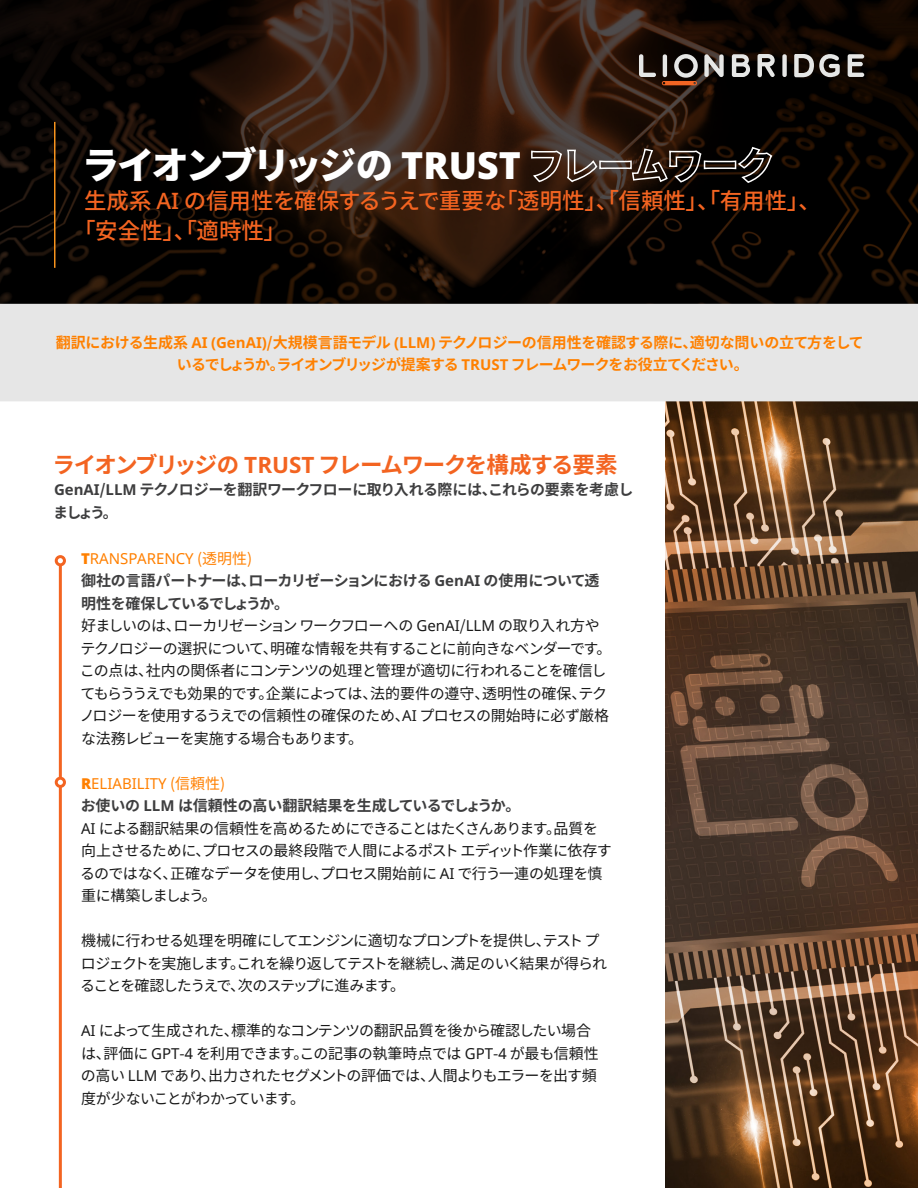
<style>
.page{position:relative;width:918px;height:1188px;background:#fff}
.page>*{position:absolute;margin:0;border:0;box-sizing:border-box;transform-origin:0 0}
.Lion_Intro{font:900 37.5px "Noto Sans CJ Kjp";letter-spacing:-.075em;color:#fff}
.Lion_Contact_Us{font:500 22.5px/30px "Noto Sans CJ Kjp";color:#f36421}
.Lion_Contact_Us-2{font:700 22.5px "Noto Sans CJ Kjp";letter-spacing:-.065em;color:#f36421}
.Lion_Contact_Us-3{font:15px/22.5px "Noto Sans CJ Kjp";letter-spacing:-.05em;color:#191919}
.Lion_Contact_Us-4{font:700 15px/22.5px "Noto Sans CJ Kjp";letter-spacing:-.045em;color:#ff8000;text-align:center}
.Lion_Contact_Us-5{font:700 15px/22.5px "Noto Sans CJ Kjp";letter-spacing:-.04em;color:#3e3e3f}
.Lion_Contact_Us-6{font:15px "Noto Sans";color:#ff8000}
.Lion_Contact_Us-7{font:700 15px "Noto Sans CJ Kjp";letter-spacing:-.015em;color:#3e3e3f}
.s1{font-family:"Noto Sans"}
.s2{font-weight:900}
.s3{font-family:"Noto Sans CJ Kjp"}
</style>
<div class="page">
<svg style="left:0;top:0;width:918px;height:304px;background:#1a0e08"></svg>
<img style="left:666px;top:402px;width:252px;height:786px">
<svg style="left:639px;top:54px;width:17px;height:23px"></svg>
<svg style="left:704px;top:54px;width:20px;height:23px"></svg>
<svg style="left:732px;top:54px;width:18px;height:23px"></svg>
<svg style="left:758px;top:54px;width:17px;height:23px"></svg>
<svg style="left:782px;top:54px;width:5px;height:23px"></svg>
<svg style="left:662px;top:54px;width:36px;height:31px"></svg>
<svg style="left:794px;top:54px;width:46px;height:23px"></svg>
<svg style="left:848px;top:54px;width:16px;height:23px"></svg>
<div style="left:0;top:304px;width:918px;height:97px;background:#e6e6e6"></div>
<hr style="left:59px;top:563px;width:3px;height:625px;background:#f36421">
<div style="left:55px;top:555px;width:11px;height:11px;border:3px solid #f36421;border-radius:50%"></div>
<div style="left:56px;top:778px;width:8px;height:8px;background:#fff;border-radius:50%"></div>
<div style="left:55px;top:777px;width:11px;height:11px;border:3px solid #f36421;border-radius:50%"></div>
<hr style="left:54px;top:122px;width:2px;height:146px;background:#f7931d">
<p class="Lion_Intro" style="left:82px;top:144px;width:694px">ライオンブリッジの <span class="s1">TRUST</span> フレームワーク</p>
<p class="Lion_Contact_Us" style="left:73px;top:187px;width:749px;text-indent:11px">生成系 <span class="s1">AI</span> の信用性を確保するうえで重要な「透明性」、「信頼性」、「有用性」、「安全性」、「適時性」</p>
<p class="Lion_Contact_Us-4" style="left:56px;top:331px;width:809px">翻訳における生成系 <span class="s1">AI (GenAI)</span>/大規模言語モデル <span class="s1">(LLM)</span> テクノロジーの信用性を確認する際に、適切な問いの立て方をしているでしょうか。ライオンブリッジが提案する <span class="s1">TRUST</span> フレームワークをお役立てください。</p>
<p class="Lion_Contact_Us-2" style="left:53px;top:452px;width:566px">ライオンブリッジの <span class="s1">TRUST</span> フレームワークを構成する要素</p>
<p class="Lion_Contact_Us-5" style="left:53px;top:479px;width:582px"><span class="s1">GenAI</span>/<span class="s1">LLM</span> テクノロジーを翻訳ワークフローに取り入れる際には、これらの要素を考慮しましょう。</p>
<p class="Lion_Contact_Us-6" style="left:81px;top:548px;width:173px"><span class="s2">T</span>RANSPARENCY <span class="s3">(透明性)</span></p>
<p class="Lion_Contact_Us-5" style="left:81px;top:570px;width:520px">御社の言語パートナーは、ローカリゼーションにおける <span class="s1">GenAI</span> の使用について透明性を確保しているでしょうか。</p>
<p class="Lion_Contact_Us-3" style="left:80px;top:615px;width:533px">好ましいのは、ローカリゼーション ワークフローへの <span class="s1">GenAI</span>/<span class="s1">LLM</span> の取り入れ方やテクノロジーの選択について、明確な情報を共有することに前向きなベンダーです。この点は、社内の関係者にコンテンツの処理と管理が適切に行われることを確信してもらううえでも効果的です。企業によっては、法的要件の遵守、透明性の確保、テクノロジーを使用するうえでの信頼性の確保のため、<span class="s1">AI</span> プロセスの開始時に必ず厳格な法務レビューを実施する場合もあります。</p>
<p class="Lion_Contact_Us-6" style="left:81px;top:773px;width:146px"><span class="s2">R</span>ELIABILITY <span class="s3">(信頼性)</span></p>
<p class="Lion_Contact_Us-7" style="left:81px;top:797px;width:441px">お使いの <span class="s1">LLM</span> は信頼性の高い翻訳結果を生成しているでしょうか。</p>
<p class="Lion_Contact_Us-3" style="left:80px;top:817px;width:533px"><span class="s1">AI</span> による翻訳結果の信頼性を高めるためにできることはたくさんあります。品質を向上させるために、プロセスの最終段階で人間によるポスト エディット作業に依存するのではなく、正確なデータを使用し、プロセス開始前に <span class="s1">AI</span> で行う一連の処理を慎重に構築しましょう。</p>
<p class="Lion_Contact_Us-3" style="left:80px;top:930px;width:529px">機械に行わせる処理を明確にしてエンジンに適切なプロンプトを提供し、テスト プロジェクトを実施します。これを繰り返してテストを継続し、満足のいく結果が得られることを確認したうえで、次のステップに進みます。</p>
<p class="Lion_Contact_Us-3" style="left:81px;top:1020px;width:520px"><span class="s1">AI</span> によって生成された、標準的なコンテンツの翻訳品質を後から確認したい場合は、評価に <span class="s1">GPT</span>-<span class="s1">4</span> を利用できます。この記事の執筆時点では <span class="s1">GPT</span>-<span class="s1">4</span> が最も信頼性の高い <span class="s1">LLM</span> であり、出力されたセグメントの評価では、人間よりもエラーを出す頻度が少ないことがわかっています。</p>
</div>
